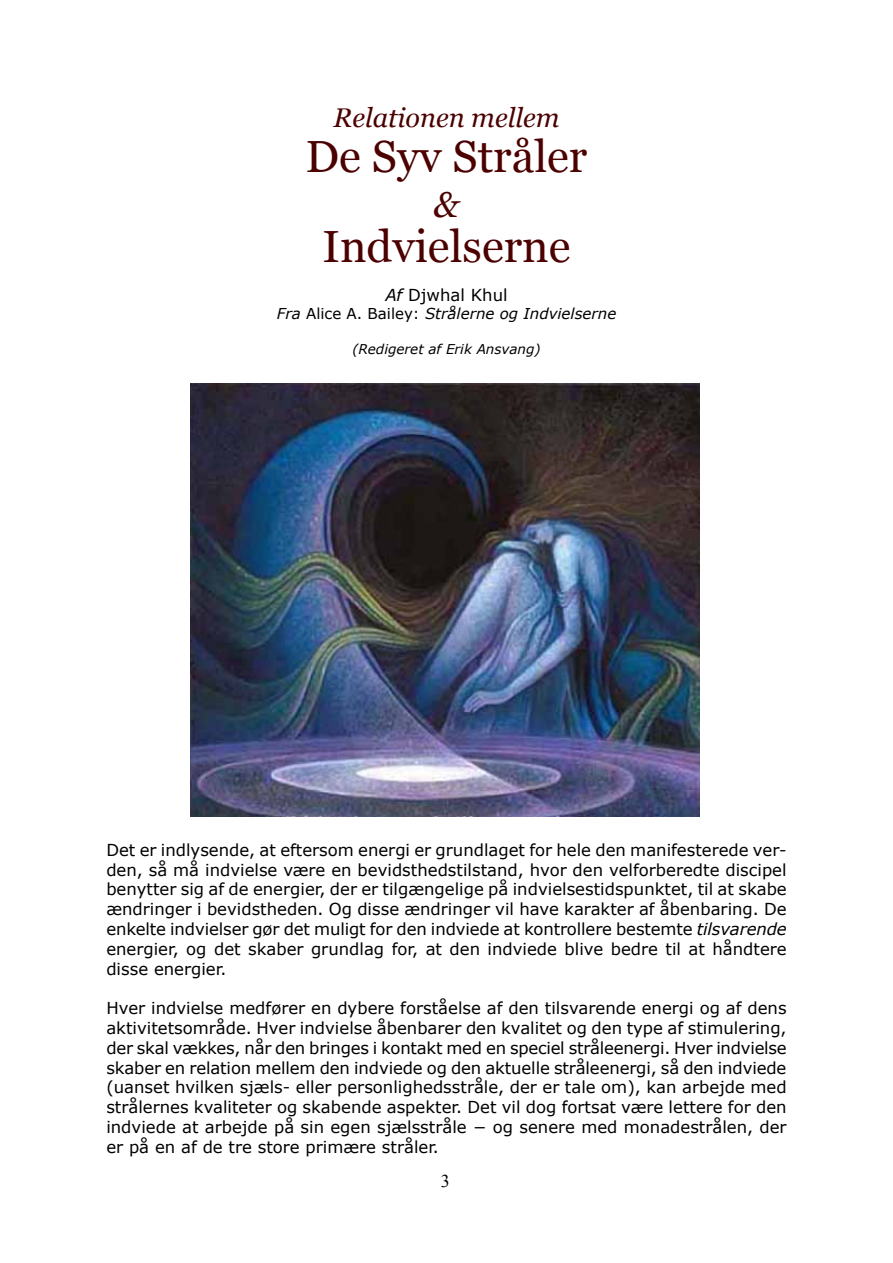
<style>
.page{position:relative;width:893px;height:1263px;background:#fff}
.page>*{position:absolute;margin:0;border:0;box-sizing:border-box;transform-origin:0 0}
.t1{font:45px "Georgia";color:#4c0000}
.t2{font:italic 36px "Georgia";color:#4c0000}
.t3{font:italic 27px "Georgia";color:#4c0000}
.t4{font:18px "Times New Roman";color:#000}
.t5{font:16.5px/19.8px "Verdana";color:#000;text-align:justify}
.t6{font:italic 15px "Verdana";color:#000}
.t7{font:italic 13.5px "Verdana";color:#000}
.s1{font-style:italic}
.s2{font-style:normal}
</style>
<div class="page">
<img style="left:190px;top:384px;width:509px;height:433px">
<h3 class="t3" style="left:333px;top:100px;width:228px">Relationen mellem</h3>
<h1 class="t1" style="left:306px;top:129px;width:283px">De Syv Stråler</h1>
<h2 class="t2" style="left:434px;top:182px;width:27px">&amp;</h2>
<h1 class="t1" style="left:322px;top:219px;width:250px">Indvielserne</h1>
<p class="t5" style="left:385px;top:285px;width:124px"><span class="s1">Af</span> Djwhal Khul</p>
<p class="t6" style="left:277px;top:304px;width:341px">Fra <span class="s2">Alice A. Bailey:</span> Strålerne og Indvielserne</p>
<p class="t7" style="left:352px;top:339px;width:190px">(Redigeret af Erik Ansvang)</p>
<p class="t5" style="left:106px;top:840px;width:682px">Det er indlysende, at eftersom energi er grundlaget for hele den manifesterede ver&shy;den, så må indvielse være en bevidsthedstilstand, hvor den velforberedte discipel benytter sig af de energier, der er tilgængelige på indvielsestidspunktet, til at skabe ændringer i bevidstheden. Og disse ændringer vil have karakter af åbenbaring. De enkelte indvielser gør det muligt for den indviede at kontrollere bestemte <span class="s1">tilsvarende </span>energier, og det skaber grundlag for, at den indviede blive bedre til at håndtere disse energier.</p>
<p class="t5" style="left:106px;top:998px;width:682px">Hver indvielse medfører en dybere forståelse af den tilsvarende energi og af dens aktivitetsområde. Hver indvielse åbenbarer den kvalitet og den type af stimulering, der skal vækkes, når den bringes i kontakt med en speciel stråleenergi. Hver indvielse skaber en relation mellem den indviede og den aktuelle stråleenergi, så den indviede (uanset hvilken sjæls- eller personlighedsstråle, der er tale om), kan arbejde med strålernes kvaliteter og skabende aspekter. Det vil dog fortsat være lettere for den indviede at arbejde på sin egen sjælsstråle − og senere med monadestrålen, der er på en af de tre store primære stråler.</p>
<p class="t4" style="left:441px;top:1169px;width:10px">3</p>
</div>
